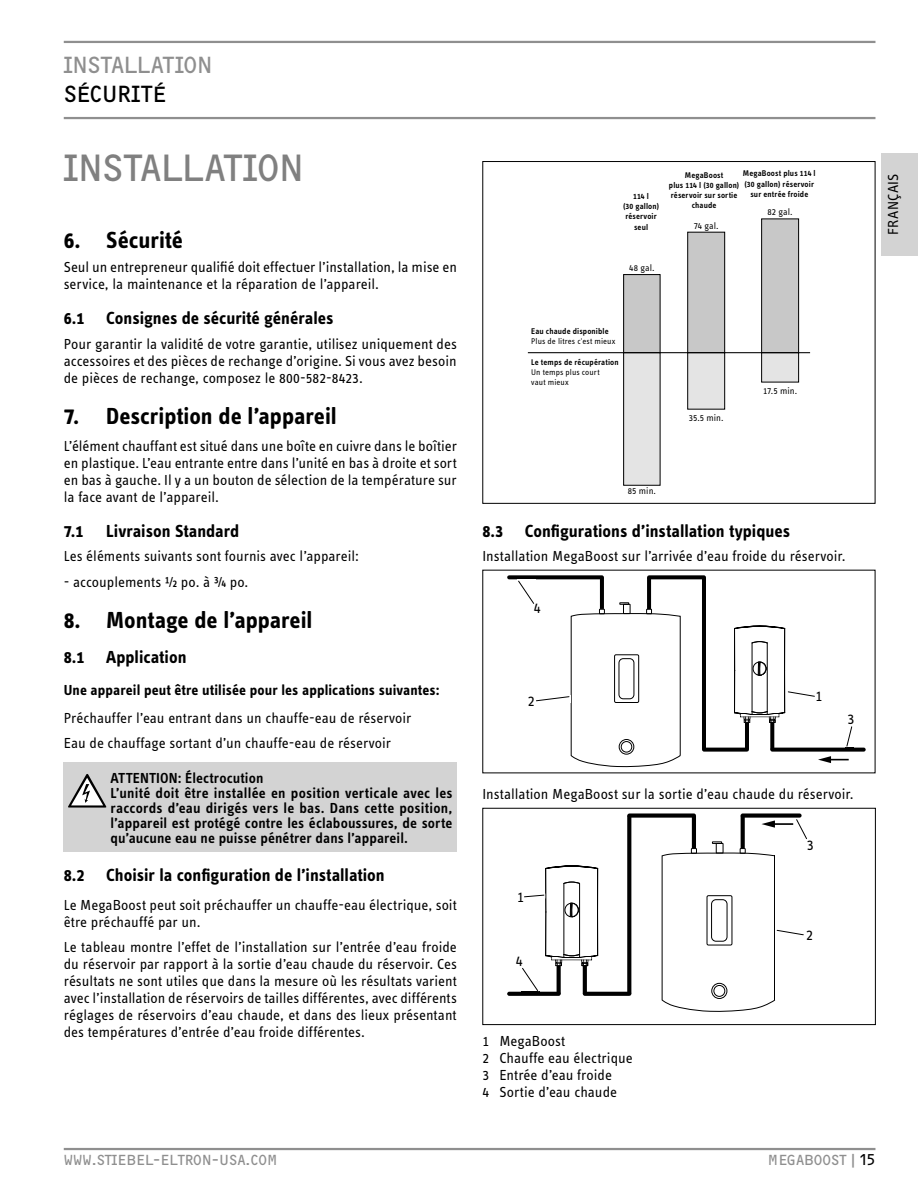
<style>
.page{position:relative;width:918px;height:1188px;background:#fff}
.page>*{position:absolute;margin:0;border:0;box-sizing:border-box;transform-origin:0 0}
.t1{font:39px "F2 FOCR Bczyk Com";letter-spacing:-.02em;color:#808080}
.t2{font:700 24px "STE Info Text";color:#000}
.t3{font:24px "F2 FOCR Bczyk Com";letter-spacing:-.015em;color:#8f8f8f}
.t4{font:24px "F2 FOCR Bczyk Com";letter-spacing:-.03em;color:#000}
.t5{font:700 18px "STE Info Text";color:#000}
.t6{font:15.45px "STE Info Text";color:#000}
.t7{font:15px/17px "STE Info Text";color:#000}
.t8{font:600 15px/15px "STE Info Text";letter-spacing:.01em;color:#000}
.t9{font:700 15px "STE Info Text";letter-spacing:.005em;color:#000}
.t10{font:15px "F2 FOCR Bczyk Com";color:#8f8f8f}
.t11{font:9.6px "STE Info Text";color:#000}
.t12{font:600 8.55px/10.2px "STE Info Text";letter-spacing:.015em;color:#000;text-align:center}
.t13{font:8.55px/10.2px "STE Info Text";letter-spacing:.01em;color:#000}
.s1{color:#000}
</style>
<div class="page">
<div style="left:882px;top:153px;width:36px;height:102px;background:#d3d3d3"></div>
<hr style="left:64px;top:1148px;width:811px;height:2px;background:#8f8f8f">
<hr style="left:64px;top:41px;width:811px;height:2px;background:#8f8f8f">
<hr style="left:64px;top:117px;width:811px;height:2px;background:#8f8f8f">
<div style="left:64px;top:763px;width:393px;height:89px;background:#d3d3d3"></div>
<svg style="left:68px;top:774px;width:38px;height:34px"></svg>
<div style="left:762px;top:219px;width:37px;height:134px;background:#c8c8c8"></div>
<div style="left:761px;top:219px;width:38px;height:134px;border:1px solid #000"></div>
<div style="left:688px;top:232px;width:37px;height:121px;background:#c8c8c8"></div>
<div style="left:687px;top:232px;width:38px;height:121px;border:1px solid #000"></div>
<div style="left:762px;top:353px;width:37px;height:29px;background:#e4e4e4"></div>
<div style="left:761px;top:352px;width:38px;height:30px;border:1px solid #000"></div>
<div style="left:688px;top:353px;width:37px;height:56px;background:#e4e4e4"></div>
<div style="left:687px;top:352px;width:38px;height:57px;border:1px solid #000"></div>
<div style="left:624px;top:275px;width:36px;height:78px;background:#c8c8c8"></div>
<div style="left:623px;top:274px;width:37px;height:79px;border:1px solid #000"></div>
<div style="left:624px;top:353px;width:36px;height:132px;background:#e4e4e4"></div>
<div style="left:623px;top:352px;width:37px;height:134px;border:1px solid #000"></div>
<hr style="left:528px;top:352px;width:282px;height:1px;background:#000">
<div style="left:482px;top:161px;width:393px;height:343px;border:1px solid #000"></div>
<svg style="left:770px;top:748px;width:96px;height:4px"></svg>
<svg style="left:770px;top:723px;width:4px;height:27px"></svg>
<hr style="left:745px;top:722px;width:4px;height:28px;background:#000">
<svg style="left:704px;top:748px;width:43px;height:4px"></svg>
<hr style="left:702px;top:577px;width:4px;height:173px;background:#000">
<svg style="left:649px;top:575px;width:55px;height:4px"></svg>
<svg style="left:647px;top:577px;width:4px;height:3px"></svg>
<hr style="left:600px;top:577px;width:4px;height:32px;background:#000">
<svg style="left:509px;top:575px;width:93px;height:4px"></svg>
<svg style="left:818px;top:756px;width:31px;height:7px"></svg>
<svg style="left:845px;top:726px;width:8px;height:23px"></svg>
<svg style="left:518px;top:580px;width:163px;height:187px"></svg>
<svg style="left:734px;top:626px;width:81px;height:97px"></svg>
<svg style="left:507px;top:992px;width:54px;height:4px"></svg>
<hr style="left:583px;top:966px;width:4px;height:28px;background:#000">
<svg style="left:585px;top:992px;width:44px;height:4px"></svg>
<svg style="left:627px;top:816px;width:4px;height:178px"></svg>
<div style="left:741px;top:813px;width:61px;height:5px;background:#000;border-radius:2px"></div>
<hr style="left:692px;top:816px;width:4px;height:32px;background:#000">
<div style="left:629px;top:813px;width:65px;height:5px;background:#000"></div>
<div style="left:482px;top:808px;width:394px;height:217px;border:1px solid #000"></div>
<svg style="left:521px;top:865px;width:77px;height:128px"></svg>
<svg style="left:661px;top:819px;width:146px;height:193px"></svg>
<h2 class="t3" style="left:64px;top:56px;width:151px">INSTALLATION</h2>
<h2 class="t4" style="left:64px;top:85px;width:104px">SÉCURITÉ</h2>
<h1 class="t1" style="left:64px;top:153px;width:243px">INSTALLATION</h1>
<h2 class="t2" style="left:64px;top:231px;width:121px">6. Sécurité</h2>
<p class="t7" style="left:64px;top:260px;width:395px">Seul un entrepreneur qualifié doit effectuer l’installation, la mise en service, la maintenance et la réparation de l’appareil.</p>
<p class="t5" style="left:64px;top:311px;width:271px">6.1 Consignes de sécurité générales</p>
<p class="t7" style="left:64px;top:337px;width:395px;text-align:justify">Pour garantir la validité de votre garantie, utilisez uniquement des accessoires et des pièces de rechange d’origine. Si vous avez besoin de pièces de rechange, composez le 800-582-8423.</p>
<h2 class="t2" style="left:64px;top:407px;width:274px">7. Description de l’appareil</h2>
<p class="t7" style="left:64px;top:439px;width:395px;text-align:justify">L’élément chauffant est situé dans une boîte en cuivre dans le boîtier en plastique. L’eau entrante entre dans l’unité en bas à droite et sort en bas à gauche. Il y a un bouton de sélection de la température sur la face avant de l’appareil.</p>
<p class="t5" style="left:64px;top:524px;width:21px">7.1</p>
<p class="t5" style="left:106px;top:524px;width:135px">Livraison Standard</p>
<p class="t7" style="left:64px;top:549px;width:297px">Les éléments suivants sont fournis avec l’appareil:</p>
<p class="t7" style="left:64px;top:575px;width:186px">- accouplements ½ po. à ¾ po.</p>
<h2 class="t2" style="left:64px;top:611px;width:250px">8. Montage de l’appareil</h2>
<p class="t5" style="left:64px;top:650px;width:124px">8.1 Application</p>
<p class="t9" style="left:64px;top:684px;width:377px">Une appareil peut être utilisée pour les applications suivantes:</p>
<p class="t7" style="left:64px;top:707px;width:349px;line-height:25.5px">Préchauffer l’eau entrant dans un chauffe-eau de réservoir<br>Eau de chauffage sortant d’un chauffe-eau de réservoir</p>
<p class="t8" style="left:111px;top:772px;width:344px">ATTENTION: Électrocution<br>L’unité doit être installée en position verticale avec les raccords d’eau dirigés vers le bas. Dans cette position, l’appareil est protégé contre les éclaboussures, de sorte qu’aucune eau ne puisse pénétrer dans l’appareil.</p>
<p class="t5" style="left:64px;top:868px;width:323px">8.2 Choisir la configuration de l’installation</p>
<p class="t7" style="left:64px;top:898px;width:395px">Le MegaBoost peut soit préchauffer un chauffe-eau électrique, soit être préchauffé par un.</p>
<p class="t7" style="left:64px;top:941px;width:395px;text-align:justify">Le tableau montre l’effet de l’installation sur l’entrée d’eau froide du réservoir par rapport à la sortie d’eau chaude du réservoir. Ces résultats ne sont utiles que dans la mesure où les résultats varient avec l’installation de réservoirs de tailles différentes, avec différents réglages de réservoirs d’eau chaude, et dans des lieux présentant des températures d’entrée d’eau froide différentes.</p>
<p class="t12" style="left:623px;top:192px;width:37px">114 l<br>(30 gallon) réservoir seul</p>
<p class="t12" style="left:743px;top:169px;width:74px">MegaBoost plus 114 l (30 gallon) réservoir sur entrée froide</p>
<p class="t12" style="left:669px;top:170px;width:72px">MegaBoost<br>plus 114 l (30 gallon) réservoir sur sortie chaude</p>
<p class="t11" style="left:768px;top:208px;width:27px">82 gal.</p>
<p class="t11" style="left:694px;top:222px;width:26px">74 gal.</p>
<p class="t11" style="left:629px;top:264px;width:27px">48 gal.</p>
<p class="t12" style="left:531px;top:327px;width:79px">Eau chaude disponible</p>
<p class="t13" style="left:531px;top:337px;width:86px">Plus de litres c'est mieux</p>
<p class="t12" style="left:531px;top:358px;width:89px">Le temps de récupération</p>
<p class="t13" style="left:531px;top:368px;width:70px">Un temps plus court vaut mieux</p>
<p class="t11" style="left:689px;top:414px;width:36px">35.5 min.</p>
<p class="t11" style="left:763px;top:387px;width:36px">17.5 min.</p>
<p class="t11" style="left:628px;top:487px;width:30px">85 min.</p>
<p class="t5" style="left:482px;top:524px;width:309px">8.3 Configurations d’installation typiques</p>
<p class="t7" style="left:482px;top:549px;width:365px">Installation MegaBoost sur l’arrivée d’eau froide du réservoir.</p>
<p class="t6" style="left:534px;top:602px;width:8px">4</p>
<p class="t6" style="left:528px;top:695px;width:8px">2</p>
<p class="t6" style="left:816px;top:690px;width:8px">1</p>
<p class="t6" style="left:848px;top:713px;width:8px">3</p>
<p class="t7" style="left:482px;top:787px;width:373px">Installation MegaBoost sur la sortie d’eau chaude du réservoir.</p>
<p class="t6" style="left:517px;top:891px;width:8px">1</p>
<p class="t6" style="left:516px;top:956px;width:8px">4</p>
<p class="t7" style="left:482px;top:1034px;width:152px">1 MegaBoost<br>2 Chauffe eau électrique<br>3 Entrée d’eau froide<br>4 Sortie d’eau chaude</p>
<p class="t6" style="left:807px;top:839px;width:8px">3</p>
<p class="t6" style="left:806px;top:929px;width:8px">2</p>
<p class="t7" style="left:886px;top:235px;width:63px;rotate:-90deg">FRANÇAIS</p>
<p class="t10" style="left:64px;top:1154px;width:215px">WWW.STIEBEL-ELTRON-USA.COM</p>
<p class="t10" style="left:768px;top:1154px;width:109px">MEGABOOST | <span class="s1">15</span></p>
</div>
